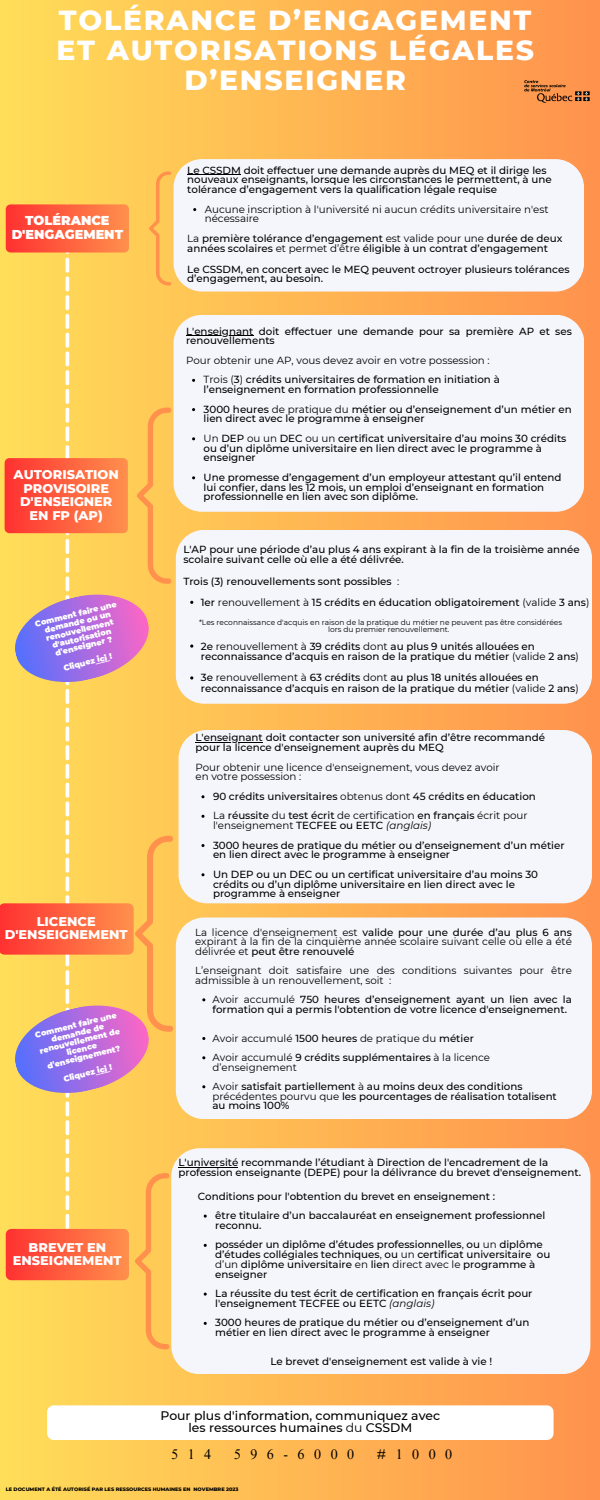
<style>
.page{position:relative;width:600px;height:1500px;background:#fff}
.page>*{position:absolute;margin:0;border:0;box-sizing:border-box;transform-origin:0 0}
.t1{font:800 28.2px/30px "Montserrat";letter-spacing:.065em;color:#fff;text-align:center}
.t2{font:14px "Times NRMT Pro";letter-spacing:.68em;color:#000}
.t3{font:800 12.9px/13.5px "Montserrat";color:#fff;text-align:center}
.t4{font:900 12.9px/13.5px "Montserrat";color:#fff;text-align:center}
.t5{font:500 12.4px "Montserrat";color:#000}
.t6{font:500 10.3px/9.8px "Montserrat";color:#000}
.t7{font:10.3px/9.8px "Montserrat";color:#000}
.t8{font:10.2px/9.7px "Montserrat";color:#000}
.t9{font:500 10.2px/9.7px "Montserrat";color:#000}
.t10{font:900 8px/8.2px "Montserrat";color:#fff;text-align:center}
.t11{font:7.5px "Montserrat";color:#000}
.t12{font:800 5px "Montserrat";color:#000}
.s1{font-weight:400}
.s2{font-weight:500}
.s3{font-style:italic}
.s4{font-weight:400;font-style:italic}
</style>
<div class="page">
<div style="left:0;top:0;width:600px;height:1500px;background:linear-gradient(to right,#ffde59,#ff924d)"></div>
<div style="left:47px;top:1405px;width:507px;height:35px;background:#fff;border-radius:7px"></div>
<div style="left:171px;top:1148px;width:419px;height:226px;background:#f4f6fc"></div>
<img style="left:519px;top:69px;width:76px;height:43px">
<hr style="left:178px;top:1167px;width:60px;height:1px;background:#000">
<div style="left:174px;top:315px;width:410px;height:197px;background:#f4f6fc"></div>
<hr style="left:186px;top:335px;width:68px;height:1px;background:#000">
<div style="left:176px;top:530px;width:416px;height:174px;background:#f4f6fc"></div>
<svg style="left:190px;top:676px;width:3px;height:4px"></svg>
<div style="left:179px;top:730px;width:413px;height:173px;background:#f4f6fc"></div>
<hr style="left:195px;top:742px;width:68px;height:1px;background:#000">
<div style="left:176px;top:918px;width:416px;height:201px;background:#f4f6fc"></div>
<div style="left:174px;top:159px;width:410px;height:133px;background:#f4f6fc"></div>
<hr style="left:187px;top:174px;width:54px;height:1px;background:#000">
<svg style="left:0;top:171px;width:173px;height:1178px;background:#f7b961"></svg>
<p class="t1" style="left:59px;top:4px;width:474px">TOLÉRANCE D’ENGAGEMENT</p>
<p class="t1" style="left:56px;top:34px;width:479px">ET AUTORISATIONS LÉGALES<br>D’ENSEIGNER</p>
<p class="t4" style="left:12px;top:214px;width:113px">TOLÉRANCE<br>D'ENGAGEMENT</p>
<p class="t3" style="left:14px;top:468px;width:107px">AUTORISATION<br>PROVISOIRE<br>D'ENSEIGNER<br>EN FP (AP)</p>
<p class="t10" style="left:34px;top:620px;width:85px;rotate:-14deg">Comment faire une demande ou un renouvellement d'autorisation d'enseigner ?</p>
<p class="t10" style="left:63px;top:664px;width:51px;rotate:-14deg">Cliquez ici !</p>
<p class="t3" style="left:5px;top:915px;width:124px">LICENCE<br>D'ENSEIGNEMENT</p>
<p class="t10" style="left:34px;top:1031px;width:85px;rotate:-14deg">Comment faire une demande de renouvellement de licence d'enseignement?</p>
<p class="t10" style="left:63px;top:1075px;width:51px;rotate:-14deg">Cliquez ici !</p>
<p class="t3" style="left:13px;top:1240px;width:110px">BREVET EN<br>ENSEIGNEMENT</p>
<p class="t6" style="left:187px;top:165px;width:366px">Le CSSDM doit effectuer une demande auprès du MEQ et il dirige les nouveaux enseignants, lorsque les circonstances le permettent, à une tolérance d’engagement vers la qualification légale requise</p>
<p class="t7" style="left:205px;top:204px;width:345px">Aucune inscription à l'université ni aucun crédits universitaire n'est nécessaire</p>
<p class="t6" style="left:187px;top:233px;width:377px"><span class="s1">La</span> première tolérance d’engagement <span class="s1">est valide pour une</span> durée de deux années scolaires <span class="s1">et permet d’être</span> éligible à un contrat d’engagement</p>
<p class="t6" style="left:187px;top:264px;width:384px">Le CSSDM, en concert avec le MEQ peuvent octroyer plusieurs tolérances d’engagement, au besoin.</p>
<p class="t6" style="left:186px;top:326px;width:387px">L'enseignant doit effectuer une demande pour sa première AP et ses renouvellements</p>
<p class="t7" style="left:186px;top:355px;width:305px">Pour obtenir une AP, vous devez avoir en votre possession :</p>
<p class="t6" style="left:204px;top:375px;width:298px"><span class="s1">Trois (</span>3<span class="s1">)</span> crédits universitaires de formation en initiation à l’enseignement en formation professionnelle</p>
<p class="t6" style="left:204px;top:404px;width:370px">3000 heures <span class="s1">de pratique du</span> métier ou d’enseignement d’un métier en lien direct avec le programme à enseigner</p>
<p class="t6" style="left:204px;top:433px;width:364px"><span class="s1">Un</span> DEP <span class="s1">ou un</span> DEC <span class="s1">ou un</span> certificat universitaire d’au moins 30 crédits ou d’un diplôme universitaire en lien direct avec le programme à enseigner</p>
<p class="t6" style="left:204px;top:472px;width:360px">Une promesse d’engagement d’un employeur attestant qu’il entend lui confier, dans les 12 mois, un emploi d’enseignant en formation professionnelle en lien avec son diplôme.</p>
<p class="t6" style="left:183px;top:544px;width:398px;line-height:10.6px">L'AP pour une période d’au plus 4 ans expirant à la fin de la troisième année scolaire suivant celle où elle a été délivrée.</p>
<p class="t6" style="left:183px;top:576px;width:218px">Trois (3) renouvellements sont possibles <span class="s1">:</span></p>
<p class="t6" style="left:201px;top:597px;width:390px">1er <span class="s1">renouvellement à</span> 15 crédits en éducation obligatoirement <span class="s1">(valide</span> 3 ans<span class="s1">)</span></p>
<p class="t11" style="left:199px;top:617px;width:365px">*Les reconnaissance d'acquis en raison de la pratique du métier ne peuvent pas être considérées</p>
<p class="t11" style="left:328px;top:625px;width:123px">lors du premier renouvellement.</p>
<p class="t6" style="left:201px;top:641px;width:380px;line-height:10.6px">2e <span class="s1">renouvellement à</span> 39 crédits <span class="s1">dont</span> au plus 9 unités allouées en reconnaissance d’acquis en raison de la pratique du métier <span class="s1">(valide</span> 2 ans<span class="s1">)</span></p>
<p class="t6" style="left:201px;top:672px;width:379px;line-height:10.6px">3e <span class="s1">renouvellement à</span> 63 crédits <span class="s1">dont</span> au plus 18 unités allouées en reconnaissance d’acquis en raison de la pratique du métier <span class="s1">(valide</span> 2 ans<span class="s1">)</span></p>
<p class="t6" style="left:195px;top:733px;width:351px">L'enseignant doit contacter son université afin d’être recommandé pour la licence d'enseignement auprès du MEQ</p>
<p class="t7" style="left:195px;top:762px;width:306px">Pour obtenir une licence d'enseignement, vous devez avoir</p>
<p class="t7" style="left:195px;top:772px;width:107px">en votre possession :</p>
<p class="t6" style="left:213px;top:791px;width:324px">90 crédits universitaires <span class="s1">obtenus dont</span> 45 crédits en éducation</p>
<p class="t7" style="left:213px;top:811px;width:316px">La <span class="s2">réussite</span> du <span class="s2">test écrit</span> de certification <span class="s2">en français</span> écrit pour l'enseignement <span class="s2">TECFEE ou EETC</span> <span class="s3">(anglais)</span></p>
<p class="t6" style="left:213px;top:840px;width:353px">3000 heures de pratique du métier ou d’enseignement d’un métier en lien direct avec le programme à enseigner</p>
<p class="t6" style="left:213px;top:869px;width:327px">Un DEP ou un DEC ou un certificat universitaire d’au moins 30 crédits ou d’un diplôme universitaire en lien direct avec le programme à enseigner</p>
<p class="t8" style="left:195px;top:927px;width:378px;text-align:justify">La licence d'enseignement est <span class="s2">valide pour une durée d’au plus 6 ans </span>expirant à la fin de la cinquième année scolaire suivant celle où elle a été délivrée et <span class="s2">peut être renouvelé</span></p>
<p class="t8" style="left:195px;top:966px;width:378px">L’enseignant doit satisfaire une des conditions suivantes pour être admissible à un renouvellement, soit :</p>
<p class="t9" style="left:213px;top:995px;width:361px"><span class="s1">Avoir accumulé</span> 750 heures d’enseignement ayant un lien avec la formation qui a permis l'obtention de votre licence d'enseignement.</p>
<p class="t8" style="left:213px;top:1033px;width:263px">Avoir accumulé <span class="s2">1500 heures</span> de pratique du <span class="s2">métier</span></p>
<p class="t8" style="left:213px;top:1053px;width:279px">Avoir accumulé <span class="s2">9 crédits supplémentaires</span> à la licence d’enseignement</p>
<p class="t9" style="left:213px;top:1082px;width:346px"><span class="s1">Avoir</span> satisfait partiellement <span class="s1">à</span> au moins deux des conditions <span class="s1">précédentes pourvu que</span> les pourcentages de réalisation totalisent au moins 100%</p>
<p class="t6" style="left:178px;top:1157px;width:404px">L'université recommande l’étudiant à Direction de l'encadrement de la profession enseignante (DEPE) pour la délivrance du brevet d'enseignement.</p>
<p class="t6" style="left:198px;top:1191px;width:299px">Conditions pour l'obtention du brevet en enseignement :</p>
<p class="t6" style="left:215px;top:1211px;width:332px">être titulaire d’un baccalauréat en enseignement professionnel reconnu.</p>
<p class="t6" style="left:215px;top:1240px;width:337px">posséder un diplôme d’études professionnelles<span class="s1">,</span> ou <span class="s1">un</span> diplôme d’études collégiales techniques<span class="s1">,</span> ou <span class="s1">un</span> certificat universitaire ou <span class="s1">d’un</span> diplôme universitaire <span class="s1">en</span> lien <span class="s1">direct avec le</span> programme à enseigner</p>
<p class="t6" style="left:215px;top:1289px;width:319px">La réussite du test écrit de certification en français écrit pour l'enseignement TECFEE ou EETC <span class="s4">(anglais)</span></p>
<p class="t6" style="left:215px;top:1318px;width:316px">3000 heures de pratique du métier ou d’enseignement d’un métier en lien direct avec le programme à enseigner</p>
<p class="t6" style="left:270px;top:1357px;width:223px">Le brevet d'enseignement est valide à vie !</p>
<p class="t5" style="left:160px;top:1408px;width:281px">Pour plus d'information, communiquez avec</p>
<p class="t5" style="left:188px;top:1420px;width:225px">les ressources humaines <span class="s1">du</span> CSSDM</p>
<p class="t2" style="left:171px;top:1449px;width:42px">514</p>
<p class="t2" style="left:234px;top:1449px;width:122px">596-6000</p>
<p class="t2" style="left:377px;top:1449px;width:77px">#1000</p>
<p class="t12" style="left:6px;top:1486px;width:234px">LE DOCUMENT A ÉTÉ AUTORISÉ PAR LES RESSOURCES HUMAINES EN NOVEMBRE 2023</p>
</div>
